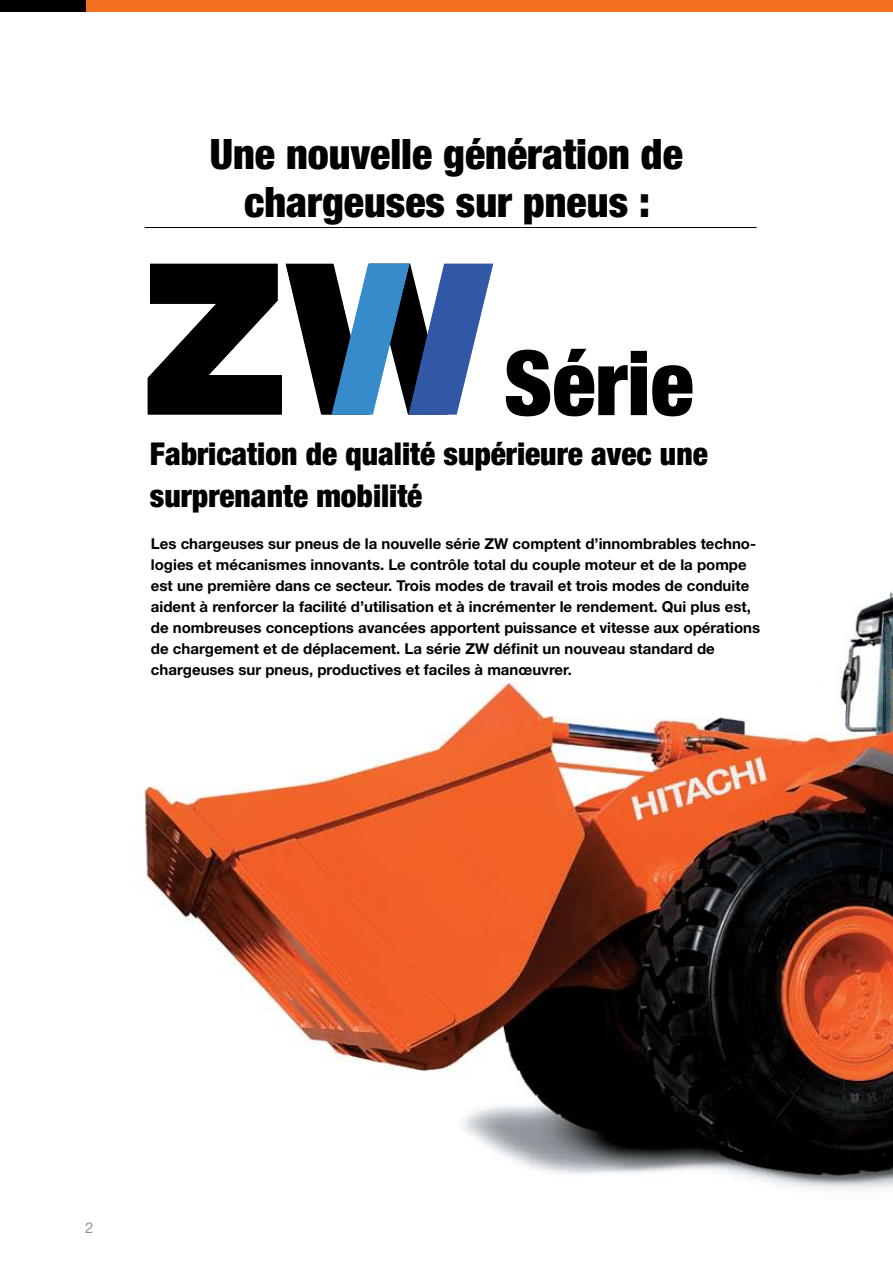
<style>
.page{position:relative;width:893px;height:1263px;background:#fff}
.page>*{position:absolute;margin:0;border:0;box-sizing:border-box;transform-origin:0 0}
.t1{font:900 condensed 90px "Helvetica Neue";color:#000}
.t2{font:900 condensed 42px/48px "Helvetica Neue";color:#000;text-align:center}
.t3{font:900 condensed 31.5px/42px "Helvetica Neue";color:#000}
.t4{font:700 15px/21px "Helvetica Neue";color:#000}
.t5{font:15px "Helvetica Neue";color:#939598}
</style>
<div class="page">
<img style="left:137px;top:227px;width:756px;height:963px">
<hr style="left:145px;top:227px;width:612px;height:1px;background:#000">
<svg style="left:147px;top:262px;width:347px;height:154px"></svg>
<div style="left:0;top:0;width:893px;height:11px;background:#f37020"></div>
<div style="left:0;top:0;width:85px;height:11px;background:#000"></div>
<h2 class="t2" style="left:210px;top:129px;width:475px">Une nouvelle génération de chargeuses sur pneus :</h2>
<h1 class="t1" style="left:504px;top:328px;width:191px">Série</h1>
<h3 class="t3" style="left:150px;top:433px;width:559px">Fabrication de qualité supérieure avec une surprenante mobilité</h3>
<p class="t4" style="left:151px;top:533px;width:611px">Les chargeuses sur pneus de la nouvelle série ZW comptent d’innombrables techno&shy;logies et mécanismes innovants. Le contrôle total du couple moteur et de la pompe est une première dans ce secteur. Trois modes de travail et trois modes de conduite aident à renforcer la facilité d’utilisation et à incrémenter le rendement. Qui plus est, de nombreuses conceptions avancées apportent puissance et vitesse aux opérations de chargement et de déplacement. La série ZW définit un nouveau standard de chargeuses sur pneus, productives et faciles à manœuvrer.</p>
<p class="t5" style="left:85px;top:1219px;width:10px">2</p>
</div>
